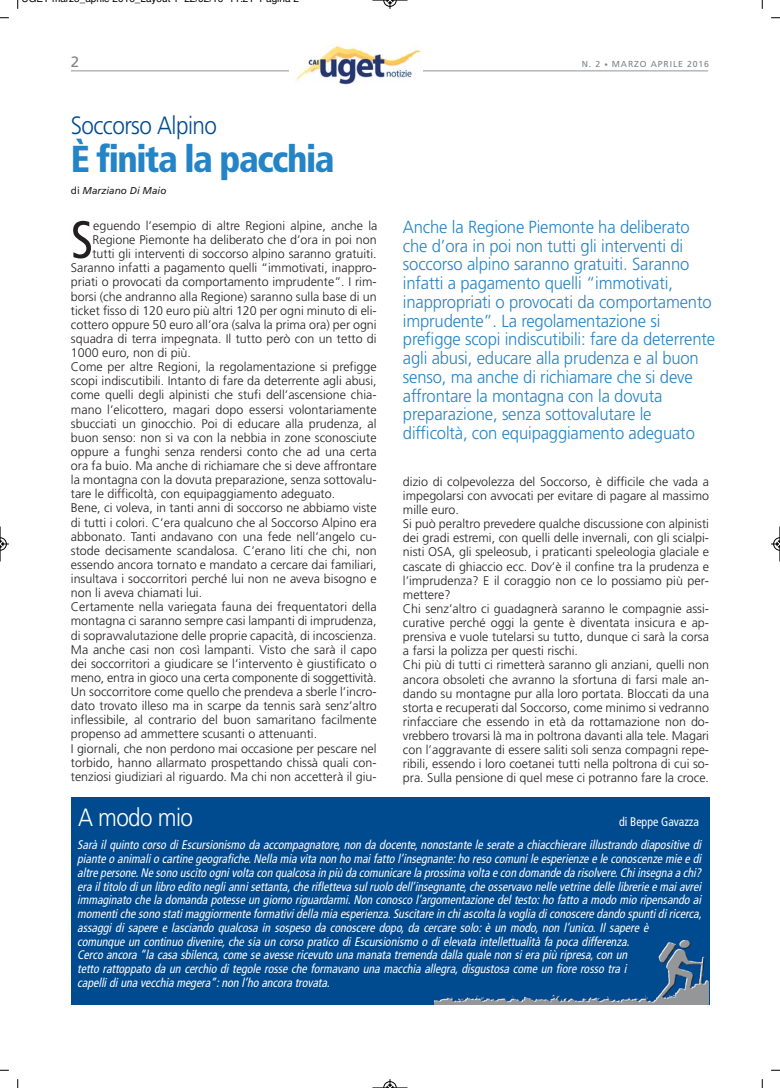
<style>
.page{position:relative;width:780px;height:1088px;background:#fff}
.page>*{position:absolute;margin:0;border:0;box-sizing:border-box;transform-origin:0 0}
.t1{font:condensed 52.88px "Frutiger LT Std";color:#231f20;scale:.95 1}
.t2{font:900 condensed 37.5px "Frutiger LT Std";letter-spacing:-.04em;color:#2484c6}
.t3{font:300 25px "Frutiger LT Std";letter-spacing:-.025em;color:#004a8f;scale:.9 1}
.t4{font:300 25px "Frutiger LT Std";letter-spacing:-.025em;color:#fff;scale:.9 1}
.t5{font:300 17.5px/18.8px "Frutiger LT Std";letter-spacing:-.01em;color:#2484c6;scale:.95 1}
.t6{font:15px "Frutiger LT Std";color:#808285}
.t7{font:300 12.5px/14.1px "Frutiger LT Std";color:#231f20}
.t8{font:italic condensed 12.5px/13.8px "Frutiger LT Std";color:#fff;scale:.95 1}
.t9{font:condensed 12.5px "Frutiger LT Std";color:#fff;scale:.95 1}
.t10{font:italic 10px "Frutiger LT Std";color:#231f20}
.t11{font:10px "Helvetica";color:#000}
.t12{font:8.62px "Frutiger LT Std";letter-spacing:.1em;color:#808285}
.s1{font-size:6.88px}
.s2{font-style:normal}
</style>
<div class="page">
<div style="left:71px;top:797px;width:638px;height:207px;background:#004a8f"></div>
<hr style="left:71px;top:71px;width:637px;height:1px;background:#939598">
<div style="left:289px;top:36px;width:134px;height:48px;background:#fff"></div>
<img style="left:296px;top:45px;width:125px;height:39px">
<img style="left:434px;top:940px;width:274px;height:64px">
<svg style="left:17px;top:0;width:2px;height:9px"></svg>
<svg style="left:0;top:17px;width:9px;height:2px"></svg>
<svg style="left:761px;top:0;width:2px;height:9px"></svg>
<svg style="left:771px;top:17px;width:9px;height:2px"></svg>
<svg style="left:17px;top:1079px;width:2px;height:9px"></svg>
<svg style="left:761px;top:1079px;width:2px;height:9px"></svg>
<hr style="left:372px;top:0;width:35px;height:1px;background:#000">
<svg style="left:383px;top:0;width:13px;height:9px"></svg>
<hr style="left:372px;top:1087px;width:35px;height:1px;background:#000">
<svg style="left:383px;top:1079px;width:13px;height:9px"></svg>
<hr style="left:0;top:526px;width:1px;height:35px;background:#000">
<svg style="left:0;top:537px;width:9px;height:14px"></svg>
<hr style="left:779px;top:526px;width:1px;height:35px;background:#000">
<svg style="left:771px;top:537px;width:9px;height:14px"></svg>
<p class="t11" style="left:80px;top:-5px;width:18px">_ p</p>
<p class="t11" style="left:135px;top:-5px;width:23px">_ y</p>
<p class="t11" style="left:272px;top:-5px;width:7px">g</p>
<p class="t6" style="left:71px;top:53px;width:10px">2</p>
<p class="t12" style="left:581px;top:59px;width:129px">N. 2 <span class="s1">•</span> MARZO APRILE 2016</p>
<h3 class="t3" style="left:71px;top:116px;width:164px">Soccorso Alpino</h3>
<h2 class="t2" style="left:71px;top:137px;width:265px">È finita la pacchia</h2>
<p class="t10" style="left:71px;top:186px;width:97px"><span class="s2">di</span> Marziano Di Maio</p>
<h1 class="t1" style="left:71px;top:218px;width:25px">S</h1>
<p class="t7" style="left:93px;top:219px;width:286px">eguendo l’esempio di altre Regioni alpine, anche la</p>
<p class="t7" style="left:92px;top:234px;width:286px">Regione Piemonte ha deliberato che d’ora in poi non</p>
<p class="t7" style="left:92px;top:248px;width:286px">tutti gli interventi di soccorso alpino saranno gratuiti.</p>
<p class="t7" style="left:71px;top:262px;width:307px">Saranno infatti a pagamento quelli “immotivati, inappro-</p>
<p class="t7" style="left:71px;top:276px;width:307px">priati o provocati da comportamento imprudente”. I rim-</p>
<p class="t7" style="left:71px;top:290px;width:307px">borsi (che andranno alla Regione) saranno sulla base di un</p>
<p class="t7" style="left:71px;top:304px;width:307px">ticket fisso di 120 euro più altri 120 per ogni minuto di eli-</p>
<p class="t7" style="left:71px;top:318px;width:307px">cottero oppure 50 euro all’ora (salva la prima ora) per ogni</p>
<p class="t7" style="left:71px;top:332px;width:307px">squadra di terra impegnata. Il tutto però con un tetto di</p>
<p class="t7" style="left:71px;top:347px;width:121px">1000 euro, non di più.</p>
<p class="t7" style="left:71px;top:361px;width:307px">Come per altre Regioni, la regolamentazione si prefigge</p>
<p class="t7" style="left:71px;top:375px;width:307px">scopi indiscutibili. Intanto di fare da deterrente agli abusi,</p>
<p class="t7" style="left:71px;top:389px;width:307px">come quelli degli alpinisti che stufi dell’ascensione chia-</p>
<p class="t7" style="left:71px;top:403px;width:307px">mano l’elicottero, magari dopo essersi volontariamente</p>
<p class="t7" style="left:71px;top:417px;width:307px">sbucciati un ginocchio. Poi di educare alla prudenza, al</p>
<p class="t7" style="left:71px;top:431px;width:307px">buon senso: non si va con la nebbia in zone sconosciute</p>
<p class="t7" style="left:71px;top:445px;width:307px">oppure a funghi senza rendersi conto che ad una certa</p>
<p class="t7" style="left:71px;top:460px;width:307px">ora fa buio. Ma anche di richiamare che si deve affrontare</p>
<p class="t7" style="left:71px;top:474px;width:307px">la montagna con la dovuta preparazione, senza sottovalu-</p>
<p class="t7" style="left:71px;top:488px;width:266px">tare le difficoltà, con equipaggiamento adeguato.</p>
<p class="t7" style="left:71px;top:502px;width:307px">Bene, ci voleva, in tanti anni di soccorso ne abbiamo viste</p>
<p class="t7" style="left:71px;top:516px;width:307px">di tutti i colori. C’era qualcuno che al Soccorso Alpino era</p>
<p class="t7" style="left:71px;top:530px;width:307px">abbonato. Tanti andavano con una fede nell’angelo cu-</p>
<p class="t7" style="left:71px;top:544px;width:307px">stode decisamente scandalosa. C’erano liti che chi, non</p>
<p class="t7" style="left:71px;top:558px;width:307px">essendo ancora tornato e mandato a cercare dai familiari,</p>
<p class="t7" style="left:71px;top:573px;width:307px">insultava i soccorritori perché lui non ne aveva bisogno e</p>
<p class="t7" style="left:71px;top:587px;width:133px">non li aveva chiamati lui.</p>
<p class="t7" style="left:71px;top:601px;width:307px">Certamente nella variegata fauna dei frequentatori della</p>
<p class="t7" style="left:71px;top:615px;width:307px">montagna ci saranno sempre casi lampanti di imprudenza,</p>
<p class="t7" style="left:71px;top:629px;width:307px">di sopravvalutazione delle proprie capacità, di incoscienza.</p>
<p class="t7" style="left:71px;top:643px;width:307px">Ma anche casi non così lampanti. Visto che sarà il capo</p>
<p class="t7" style="left:71px;top:657px;width:307px">dei soccorritori a giudicare se l’intervento è giustificato o</p>
<p class="t7" style="left:71px;top:671px;width:307px">meno, entra in gioco una certa componente di soggettività.</p>
<p class="t7" style="left:71px;top:686px;width:307px">Un soccorritore come quello che prendeva a sberle l’incro-</p>
<p class="t7" style="left:71px;top:700px;width:307px">dato trovato illeso ma in scarpe da tennis sarà senz’altro</p>
<p class="t7" style="left:71px;top:714px;width:307px">inflessibile, al contrario del buon samaritano facilmente</p>
<p class="t7" style="left:71px;top:728px;width:248px">propenso ad ammettere scusanti o attenuanti.</p>
<p class="t7" style="left:71px;top:742px;width:307px">I giornali, che non perdono mai occasione per pescare nel</p>
<p class="t7" style="left:71px;top:756px;width:307px">torbido, hanno allarmato prospettando chissà quali con-</p>
<p class="t7" style="left:71px;top:770px;width:307px">tenziosi giudiziari al riguardo. Ma chi non accetterà il giu-</p>
<h3 class="t4" style="left:78px;top:807px;width:129px">A modo mio</h3>
<p class="t5" style="left:403px;top:219px;width:330px">Anche la Regione Piemonte ha deliberato che d’ora in poi non tutti gli interventi di soccorso alpino saranno gratuiti. Saranno infatti a pagamento quelli “immotivati, inappropriati o provocati da comportamento imprudente”. La regolamentazione si prefigge scopi indiscutibili: fare da deterrente agli abusi, educare alla prudenza e al buon senso, ma anche di richiamare che si deve affrontare la montagna con la dovuta preparazione, senza sottovalutare le difficoltà, con equipaggiamento adeguato</p>
<p class="t7" style="left:403px;top:475px;width:307px">dizio di colpevolezza del Soccorso, è difficile che vada a impegolarsi con avvocati per evitare di pagare al massimo mille euro.<br>Si può peraltro prevedere qualche discussione con alpinisti dei gradi estremi, con quelli delle invernali, con gli scialpi&shy;nisti OSA, gli speleosub, i praticanti speleologia glaciale e cascate di ghiaccio ecc. Dov’è il confine tra la prudenza e l’imprudenza? E il coraggio non ce lo possiamo più per&shy;mettere?<br>Chi senz’altro ci guadagnerà saranno le compagnie assi&shy;curative perché oggi la gente è diventata insicura e ap&shy;prensiva e vuole tutelarsi su tutto, dunque ci sarà la corsa a farsi la polizza per questi rischi.<br>Chi più di tutti ci rimetterà saranno gli anziani, quelli non ancora obsoleti che avranno la sfortuna di farsi male an&shy;dando su montagne pur alla loro portata. Bloccati da una storta e recuperati dal Soccorso, come minimo si vedranno rinfacciare che essendo in età da rottamazione non do&shy;vrebbero trovarsi là ma in poltrona davanti alla tele. Magari con l’aggravante di essere saliti soli senza compagni repe&shy;ribili, essendo i loro coetanei tutti nella poltrona di cui so&shy;pra. Sulla pensione di quel mese ci potranno fare la croce.</p>
<p class="t9" style="left:619px;top:816px;width:86px">di Beppe G avazza</p>
<p class="t8" style="left:77px;top:839px;width:661px">Sarà il quinto corso di Escursionismo da accompagnatore,non da docente,nonostante le serate a chiacchierare illustrando diapositive di piante o animalio cartine geografiche.Nella mia vita non ho maifatto l’insegnante:ho reso comunile esperienze e le conoscenze mie e di altre persone.Ne sono uscito ognivolta con qualcosa in più da comunicare la prossima volta e con domande da risolvere.Chiinsegna a chi? era iltitolo diun libro edito negliannisettanta,che rifletteva sulruolo dell’insegnante,che osservavo nelle vetrine delle librerie e maiavrei immaginato che la domanda potesse un giorno riguardarmi.Non conosco l’argomentazione del testo:ho fatto a modo mio ripensando ai momentiche sono statimaggiormente formatividella mia esperienza.Suscitare in chiascolta la voglia diconoscere dando spuntidiricerca, assaggi di sapere e lasciando qualcosa in sospeso da conoscere dopo, da cercare solo: è un modo, non l’unico. Il sapere è<br>comunque un continuo divenire, che sia un corso pratico di Escursionismo o di elevata intellettualità fa poca differenza.<br>Cerco ancora “la casa sbilenca,come se avesse ricevuto una manata tremenda dalla quale non si era più ripresa,con un<br>tetto rattoppato da un cerchio di tegole rosse che formavano una macchia allegra, disgustosa come un fiore rosso tra i<br>capellidiuna vecchia megera”:non l’ho ancora trovata.</p>
</div>
